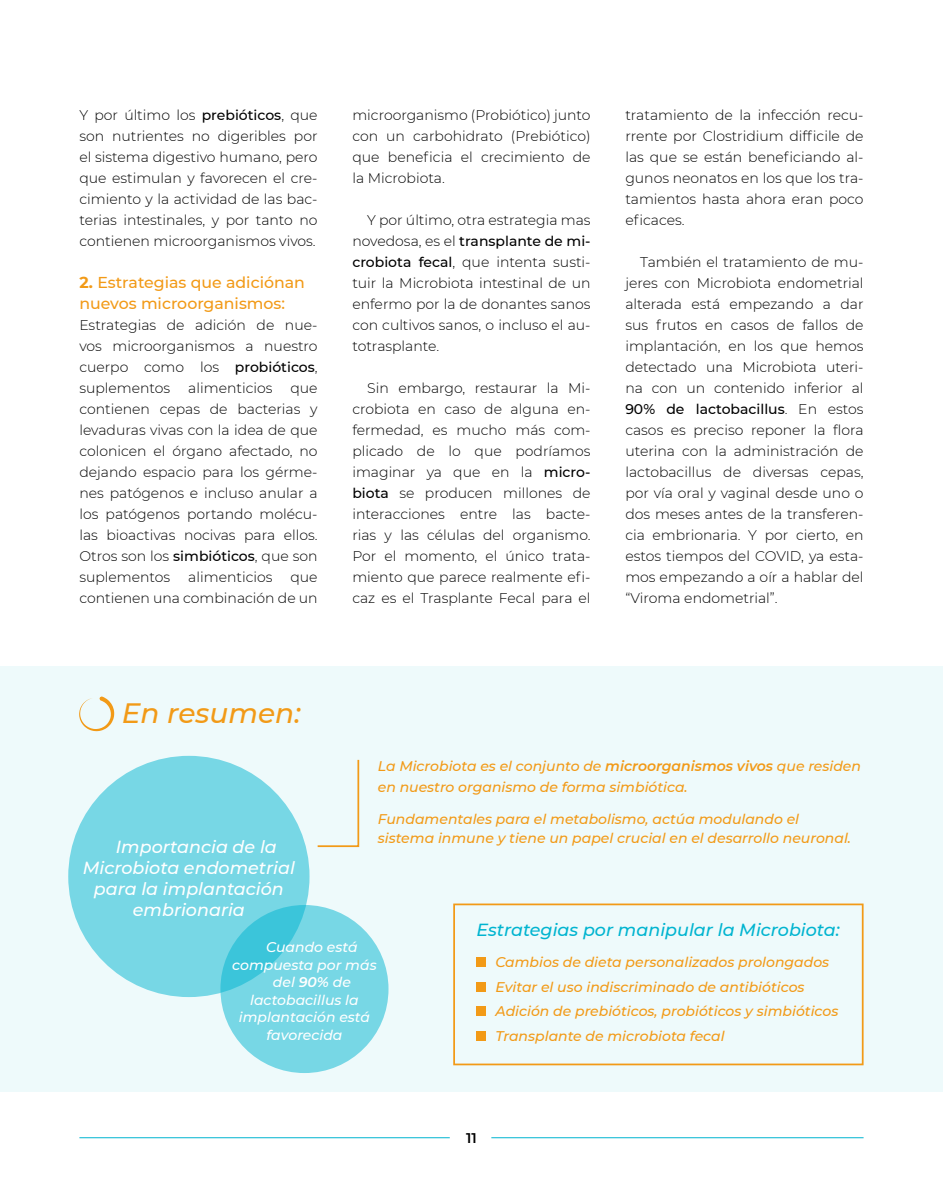
<style>
.page{position:relative;width:943px;height:1191px;background:#fff}
.page>*{position:absolute;margin:0;border:0;box-sizing:border-box;transform-origin:0 0}
.t1{font:italic 500 28px "Montserrat";color:#f29a17}
.t2{font:italic 500 17.5px "Montserrat";color:#fff}
.t3{font:italic 500 17.5px "Montserrat";color:#00b4d0}
.t4{font:500 15.75px/21px "Montserrat";color:#f29a17}
.t5{font:300 14px/21px "Montserrat";color:#000;text-align:justify}
.t6{font:italic 500 14px/24.5px "Montserrat";color:#f29a17}
.t7{font:italic 500 14px "Montserrat";color:#fff}
.t8{font:600 14px "Montserrat";color:#000}
.s1{font-weight:500}
.s2{font-weight:700}
.s3{font-weight:600}
</style>
<div class="page">
<hr style="left:79px;top:1137px;width:371px;height:1px;background:#00b4d0">
<hr style="left:491px;top:1137px;width:372px;height:1px;background:#00b4d0">
<div style="left:0;top:666px;width:943px;height:425px;background:#eefafb"></div>
<div style="left:68px;top:756px;width:241px;height:241px;background:#77d7e5;border-radius:50%"></div>
<svg style="left:220px;top:905px;width:168px;height:168px;fill:#77d7e5"></svg>
<svg style="left:79px;top:696px;width:35px;height:35px"></svg>
<svg style="left:317px;top:759px;width:43px;height:89px"></svg>
<div style="left:476px;top:957px;width:10px;height:10px;background:#f29a17"></div>
<div style="left:476px;top:981px;width:10px;height:10px;background:#f29a17"></div>
<div style="left:476px;top:1006px;width:10px;height:10px;background:#f29a17"></div>
<div style="left:476px;top:1031px;width:10px;height:10px;background:#f29a17"></div>
<div style="left:453px;top:903px;width:410px;height:162px;border:2px solid #f29a17"></div>
<p class="t5" style="left:79px;top:105px;width:240px">Y por último los <span class="s1">prebióticos</span>, que son nutrientes no digeribles por el sistema digestivo humano, pero que estimulan y favorecen el cre&shy;cimiento y la actividad de las bac&shy;terias intestinales, y por tanto no contienen microorganismos vivos.</p>
<p class="t4" style="left:79px;top:272px;width:227px"><span class="s2">2.</span> Estrategias que adiciónan nuevos microorganismos:</p>
<p class="t5" style="left:79px;top:315px;width:240px">Estrategias de adición de nue&shy;vos microorganismos a nuestro cuerpo como los <span class="s1">probióticos</span>, suplementos</p>
<p class="t5" style="left:188px;top:378px;width:86px">alimenticios</p>
<p class="t5" style="left:79px;top:378px;width:240px;text-indent:211px">que contienen cepas de bacterias y levaduras vivas con la idea de que colonicen el órgano afectado, no dejando espacio para los gérme&shy;nes patógenos e incluso anular a los patógenos portando molécu&shy;las bioactivas nocivas para ellos.<br>Otros son los <span class="s1">simbióticos</span>, que son suplementos</p>
<p class="t5" style="left:188px;top:567px;width:86px">alimenticios</p>
<p class="t5" style="left:79px;top:567px;width:240px;text-align:right">que<br>contienen una combinación de un</p>
<p class="t5" style="left:352px;top:105px;width:240px">microorganismo (Probiótico) junto con un carbohidrato (Prebiótico) que beneficia el crecimiento de la Microbiota.</p>
<p class="t5" style="left:352px;top:210px;width:240px;text-indent:15px">Y por último, otra estrategia mas novedosa, es el <span class="s1">transplante de mi&shy;crobiota fecal</span>, que intenta susti&shy;tuir la Microbiota intestinal de un enfermo por la de donantes sanos con cultivos sanos, o incluso el au&shy;totrasplante.</p>
<p class="t5" style="left:352px;top:378px;width:240px;text-indent:15px">Sin embargo, restaurar la Mi&shy;crobiota en caso de alguna en&shy;fermedad, es mucho más com&shy;plicado de lo que podríamos imaginar ya que en la <span class="s1">micro&shy;biota</span> se producen millones de interacciones entre las bacte&shy;rias y las células del organismo.<br>Por el momento, el único trata&shy;miento que parece realmente efi&shy;caz es el Trasplante Fecal para el</p>
<p class="t5" style="left:625px;top:105px;width:240px">tratamiento de la infección recu&shy;rrente por Clostridium difficile de las que se están beneficiando al&shy;gunos neonatos en los que los tra&shy;tamientos hasta ahora eran poco eficaces.</p>
<p class="t5" style="left:625px;top:252px;width:240px;text-indent:15px">También el tratamiento de mu&shy;jeres con Microbiota endometrial alterada está empezando a dar sus frutos en casos de fallos de implantación, en los que hemos detectado una Microbiota uteri&shy;na con un contenido inferior al <span class="s1">90% de lactobacillus</span>. En estos casos es preciso reponer la flora uterina con la administración de lactobacillus de diversas cepas, por vía oral y vaginal desde uno o dos meses antes de la transferen&shy;cia embrionaria. Y por cierto, en estos tiempos del COVID, ya esta&shy;mos empezando a oír a hablar del “Viroma endometrial”.</p>
<h1 class="t1" style="left:122px;top:696px;width:180px">En resumen:</h1>
<p class="t6" style="left:378px;top:755px;width:484px;line-height:21px">La Microbiota es el conjunto de <span class="s3">microorganismos vivos</span> que residen en nuestro organismo de forma simbiótica.</p>
<p class="t6" style="left:378px;top:809px;width:475px;line-height:19.2px">Fundamentales para el metabolismo, actúa modulando el sistema inmune y tiene un papel crucial en el desarrollo neuronal.</p>
<p class="t2" style="left:116px;top:836px;width:162px">Importancia de la</p>
<p class="t2" style="left:83px;top:857px;width:214px">Microbiota endometrial</p>
<p class="t2" style="left:94px;top:878px;width:191px">para la implantación</p>
<p class="t2" style="left:133px;top:899px;width:113px">embrionaria</p>
<p class="t7" style="left:266px;top:938px;width:93px">Cuando está</p>
<p class="t7" style="left:232px;top:956px;width:146px">compuesta por más</p>
<p class="t7" style="left:273px;top:973px;width:79px">del <span class="s3">90%</span> de</p>
<p class="t7" style="left:250px;top:991px;width:110px">lactobacillus la</p>
<p class="t7" style="left:239px;top:1008px;width:133px">implantación está</p>
<p class="t7" style="left:266px;top:1026px;width:78px">favorecida</p>
<p class="t3" style="left:476px;top:919px;width:365px">Estrategias por manipular la Microbiota:</p>
<p class="t6" style="left:495px;top:950px;width:344px">Cambios de dieta personalizados prolongados Evitar el uso indiscriminado de antibióticos Adición de prebióticos, probióticos y simbióticos Transplante de microbiota fecal</p>
<p class="t8" style="left:466px;top:1129px;width:12px">11</p>
</div>
